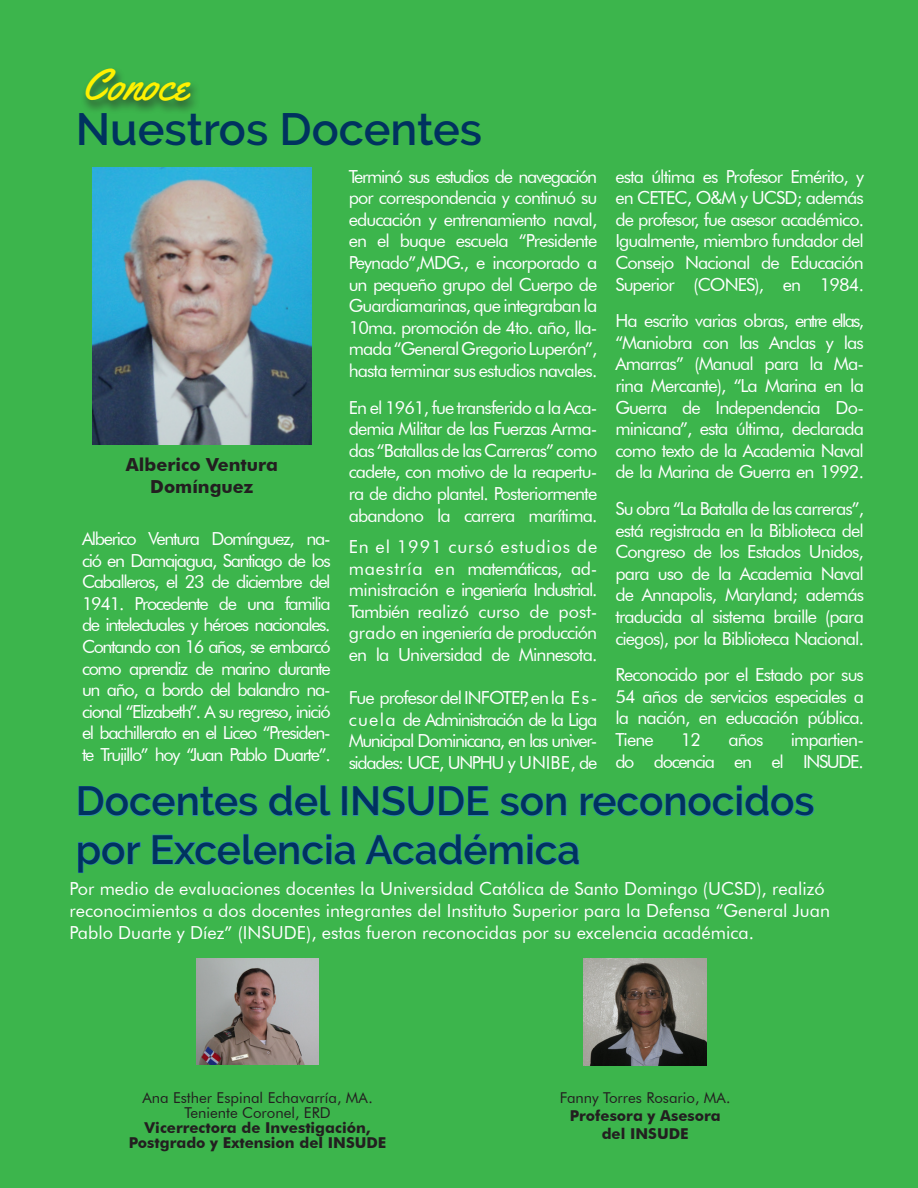
<style>
.page{position:relative;width:918px;height:1188px;background:#3cb54c}
.page>*{position:absolute;margin:0;border:0;box-sizing:border-box;transform-origin:0 0}
.t1{font:600 45px "Raleway";color:#00325f}
.t2{font:45px "Yellowtail";color:#fff101}
.t3{font:600 40.5px "Raleway";color:#00325f}
.t4{font:18px/21.6px "Futura BT";letter-spacing:-.05em;color:#fff;text-align:justify}
.t5{font:18px/21.6px "Futura BT";color:#fff}
.t6{font:18px/21.6px "Futura BT";letter-spacing:-.075em;color:#fff;text-align:right}
.t7{font:700 18px "Futura BT";color:#231f20}
.t8{font:700 15px "Futura BT";color:#231f20}
.t9{font:15px "Futura BT";color:#231f20}
</style>
<div class="page">
<div style="left:81px;top:67px;width:119px;height:48px;background:#231f20;opacity:.75"></div>
<svg style="left:78px;top:785px;width:736px;height:88px"></svg>
<img style="left:584px;top:959px;width:123px;height:107px">
<img style="left:93px;top:167px;width:218px;height:278px">
<img style="left:197px;top:959px;width:121px;height:105px">
<p class="t2" style="left:82px;top:56px;width:108px">Conoce</p>
<p class="t1" style="left:76px;top:103px;width:408px">Nuestros Docentes</p>
<p class="t7" style="left:126px;top:454px;width:154px">Alberico Ventura</p>
<p class="t7" style="left:150px;top:476px;width:105px">Domínguez</p>
<p class="t4" style="left:82px;top:528px;width:250px">Alberico Ventura Domínguez, na&shy;ció en Damajagua, Santiago de los Caballeros, el 23 de diciembre del 1941. Procedente de una familia de intelectuales y héroes nacionales.<br>Contando con 16 años, se embarcó como aprendiz de marino durante un año, a bordo del balandro na&shy;cional “Elizabeth”. A su regreso, inició el bachillerato en el Liceo “Presiden&shy;te Trujillo” hoy “Juan Pablo Duarte”.</p>
<p class="t4" style="left:349px;top:165px;width:250px">Terminó sus estudios de navegación por correspondencia y continuó su educación y entrenamiento naval, en el buque escuela “Presidente Peynado”,MDG., e incorporado a un pequeño grupo del Cuerpo de Guardiamarinas, que integraban la 10ma. promoción de 4to. año, lla&shy;mada “General Gregorio Luperón”, hasta terminar sus estudios navales.</p>
<p class="t4" style="left:349px;top:396px;width:250px">En el 1961, fue transferido a la Aca&shy;demia Militar de las Fuerzas Arma&shy;das “Batallas de las Carreras” como cadete, con motivo de la reapertu&shy;ra de dicho plantel. Posteriormente abandono la carrera marítima.</p>
<p class="t4" style="left:349px;top:536px;width:250px">En el 1991 cursó estudios de maestría en matemáticas, ad&shy;ministración e ingeniería Industrial.<br>También realizó curso de post&shy;grado en ingeniería de producción en la Universidad de Minnesota.</p>
<p class="t4" style="left:349px;top:687px;width:250px">Fue profesor del INFOTEP, en la Es&shy;cuela de Administración de la Liga Municipal Dominicana, en las univer&shy;sidades: UCE, UNPHU y UNIBE, de</p>
<p class="t4" style="left:615px;top:165px;width:250px">esta última es Profesor Emérito, y en CETEC, O&amp;M y UCSD; además de profesor, fue asesor académico.<br>Igualmente, miembro fundador del Consejo Nacional de Educación Superior (CONES), en 1984.</p>
<p class="t4" style="left:615px;top:310px;width:250px">Ha escrito varias obras, entre ellas, “Maniobra con las Anclas y las Amarras” (Manual para la Ma&shy;rina Mercante), “La Marina en la Guerra de Independencia Do&shy;minicana”, esta última, declarada como texto de la Academia Naval de la Marina de Guerra en 1992.</p>
<p class="t4" style="left:615px;top:498px;width:250px">Su obra “La Batalla de las carreras”, está registrada en la Biblioteca del Congreso de los Estados Unidos, para uso de la Academia Naval de Annapolis, Maryland; además traducida al sistema braille (para ciegos), por la Biblioteca Nacional.</p>
<p class="t4" style="left:615px;top:664px;width:250px">Reconocido por el Estado por sus 54 años de servicios especiales a la nación, en educación pública.</p>
<p class="t4" style="left:615px;top:729px;width:40px">Tiene</p>
<p class="t4" style="left:681px;top:729px;width:22px">12</p>
<p class="t4" style="left:728px;top:729px;width:37px">años</p>
<p class="t6" style="left:615px;top:729px;width:250px">impartien-<br>do docencia en el INSUDE.</p>
<p class="t3" style="left:76px;top:778px;width:740px">Docentes del INSUDE son reconocidos</p>
<p class="t3" style="left:76px;top:826px;width:506px">por Excelencia Académica</p>
<p class="t5" style="left:70px;top:878px;width:762px">Por medio de evaluaciones docentes la Universidad Católica de Santo Domingo (UCSD), realizó reconocimientos a dos docentes integrantes del Instituto Superior para la Defensa “General Juan<br>Pablo Duarte y Díez” (INSUDE), estas fueron reconocidas por su excelencia académica.</p>
<p class="t9" style="left:142px;top:1089px;width:232px">Ana Esther Espinal Echavarría, MA.</p>
<p class="t9" style="left:185px;top:1104px;width:148px">Teniente Coronel, ERD</p>
<p class="t8" style="left:145px;top:1119px;width:227px">Vicerrectora de Investigación,</p>
<p class="t8" style="left:129px;top:1134px;width:259px">Postgrado y Extension del INSUDE</p>
<p class="t9" style="left:560px;top:1089px;width:173px">Fanny Torres Rosario, MA.</p>
<p class="t8" style="left:570px;top:1107px;width:153px">Profesora y Asesora</p>
<p class="t8" style="left:602px;top:1125px;width:89px">del INSUDE</p>
</div>
